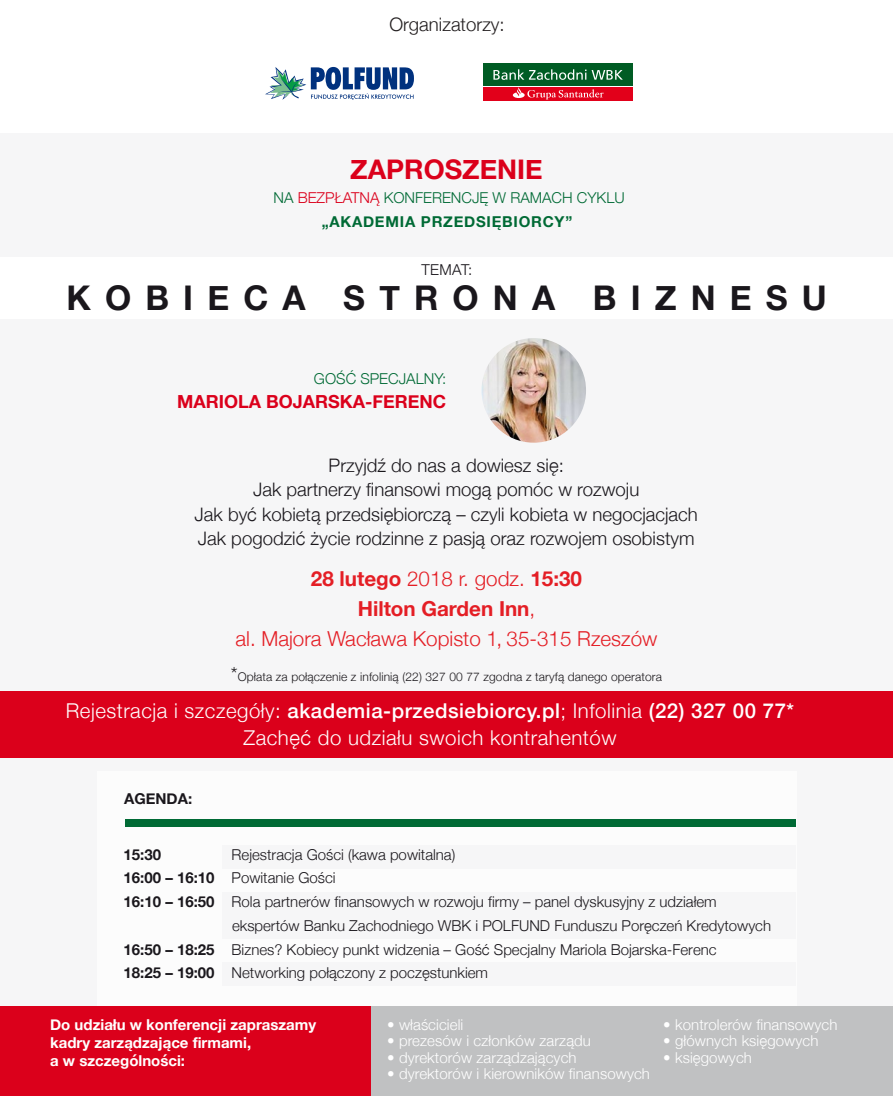
<style>
.page{position:relative;width:893px;height:1096px;background:#fff}
.page>*{position:absolute;margin:0;border:0;box-sizing:border-box;transform-origin:0 0}
.t1{font:700 34.05px "Helvetica Neue";letter-spacing:.42em;color:#1a171c}
.t2{font:700 27px "Helvetica Neue";color:#db001b}
.t3{font:300 20.55px/30px "Helvetica Neue";color:#e41e25;text-align:center}
.t4{font:300 20.4px/26.5px "Helvetica Neue";letter-spacing:.025em;color:#fff;text-align:center}
.t5{font:300 18.6px/24.5px "Helvetica Neue";color:#1a171c;text-align:center}
.t6{font:300 18.6px "Helvetica Neue";color:#231f20}
.t7{font:700 18px "Helvetica Neue";color:#db001b}
.t8{font:300 15px "Helvetica Neue";color:#1a171c}
.t9{font:300 15px "Helvetica Neue";letter-spacing:.005em;color:#fff}
.t10{font:300 15px/24px "Helvetica Neue";color:#006a35;text-align:center}
.t11{font:700 15px/18px "Helvetica Neue";color:#fff}
.t12{font:700 15px "Helvetica Neue";color:#1a171c}
.t13{font:300 12px "Helvetica Neue";letter-spacing:.01em;color:#1a171b}
.s1{color:#db001b}
.s2{font-weight:700}
.s3{font-size:19.5px}
.s4{font-weight:500}
</style>
<div class="page">
<div style="left:0;top:32px;width:893px;height:1063px;background:#f6f6f7"></div>
<div style="left:97px;top:771px;width:699px;height:234px;background:#fcfcfc"></div>
<div style="left:125px;top:819px;width:671px;height:7px;background:#006a35"></div>
<div style="left:0;top:257px;width:893px;height:62px;background:#fff"></div>
<div style="left:0;top:0;width:893px;height:132px;background:#fff"></div>
<svg style="left:265px;top:67px;width:149px;height:33px"></svg>
<div style="left:483px;top:86px;width:150px;height:14px;background:#e2001a"></div>
<div style="left:483px;top:63px;width:150px;height:23px;background:#005c24"></div>
<svg style="left:493px;top:69px;width:130px;height:30px"></svg>
<hr style="left:483px;top:86px;width:150px;height:1px;background:#fff">
<div style="left:0;top:1006px;width:371px;height:89px;background:#db001b"></div>
<div style="left:371px;top:1006px;width:522px;height:89px;background:#c0c1c2"></div>
<div style="left:0;top:690px;width:893px;height:67px;background:#db001b"></div>
<img style="left:481px;top:338px;width:105px;height:104px;border-radius:52px">
<div style="left:222px;top:962px;width:574px;height:23px;background:#f6f6f7"></div>
<div style="left:222px;top:891px;width:574px;height:47px;background:#f6f6f7"></div>
<div style="left:222px;top:844px;width:574px;height:24px;background:#f6f6f7"></div>
<p class="t6" style="left:389px;top:9px;width:117px">Organizatorzy:</p>
<h2 class="t2" style="left:350px;top:148px;width:194px">ZAPROSZENIE</h2>
<p class="t10" style="left:274px;top:184px;width:353px">NA <span class="s1">BEZPŁATNĄ</span> KONFERENCJĘ W RAMACH CYKLU <span class="s2">„AKADEMIA PRZEDSIĘBIORCY”</span></p>
<p class="t8" style="left:421px;top:258px;width:53px">TEMAT:</p>
<h1 class="t1" style="left:66px;top:271px;width:762px">KOBIECA STRONA BIZNESU</h1>
<p class="t10" style="left:314px;top:366px;width:134px">GOŚĆ SPECJALNY:</p>
<p class="t7" style="left:177px;top:388px;width:270px">MARIOLA BOJARSKA-FERENC</p>
<p class="t5" style="left:195px;top:451px;width:505px">Przyjdź do nas a dowiesz się:<br>Jak partnerzy finansowi mogą pomóc w rozwoju<br>Jak być kobietą przedsiębiorczą – czyli kobieta w negocjacjach Jak pogodzić życie rodzinne z pasją oraz rozwojem osobistym</p>
<h3 class="t3" style="left:236px;top:562px;width:423px"><span class="s2">28 lutego</span> 2018 r. godz. <span class="s2">15:30<br>Hilton Garden Inn</span>,<br>al. Majora Wacława Kopisto 1, 35-315 Rzeszów</h3>
<p class="t13" style="left:231px;top:666px;width:433px"><span class="s3">*</span>Opłata za połączenie z infolinią (22) 327 00 77 zgodna z taryfą danego operatora</p>
<h3 class="t4" style="left:66px;top:695px;width:730px">Rejestracja i szczegóły: <span class="s4">akademia-przedsiebiorcy.pl</span>; Infolinia <span class="s4">(22) 327 00 77*<br></span>Zachęć do udziału swoich kontrahentów</h3>
<p class="t12" style="left:124px;top:786px;width:70px">AGENDA:</p>
<p class="t12" style="left:124px;top:842px;width:39px">15:30</p>
<p class="t8" style="left:232px;top:842px;width:225px">Rejestracja Gości (kawa powitalna)</p>
<p class="t8" style="left:124px;top:865px;width:213px"><span class="s2">16:00 – 16:10</span> Powitanie Gości</p>
<p class="t8" style="left:124px;top:889px;width:595px"><span class="s2">16:10 – 16:50</span> Rola partnerów finansowych w rozwoju firmy – panel dyskusyjny z udziałem</p>
<p class="t8" style="left:232px;top:913px;width:541px">ekspertów Banku Zachodniego WBK i POLFUND Funduszu Poręczeń Kredytowych</p>
<p class="t8" style="left:124px;top:936px;width:594px"><span class="s2">16:50 – 18:25</span> Biznes? Kobiecy punkt widzenia – Gość Specjalny Mariola Bojarska-Ferenc</p>
<p class="t8" style="left:124px;top:960px;width:366px"><span class="s2">18:25 – 19:00</span> Networking połączony z poczęstunkiem</p>
<p class="t11" style="left:50px;top:1015px;width:268px">Do udziału w konferencji zapraszamy kadry zarządzające firmami,<br>a w szczególności:</p>
<p class="t9" style="left:387px;top:1012px;width:78px">• właścicieli</p>
<p class="t9" style="left:387px;top:1028px;width:205px">• prezesów i członków zarządu</p>
<p class="t9" style="left:387px;top:1045px;width:191px">• dyrektorów zarządzających</p>
<p class="t9" style="left:387px;top:1061px;width:264px">• dyrektorów i kierowników finansowych</p>
<p class="t9" style="left:663px;top:1012px;width:176px">• kontrolerów finansowych</p>
<p class="t9" style="left:663px;top:1028px;width:157px">• głównych księgowych</p>
<p class="t9" style="left:663px;top:1045px;width:90px">• księgowych</p>
</div>
